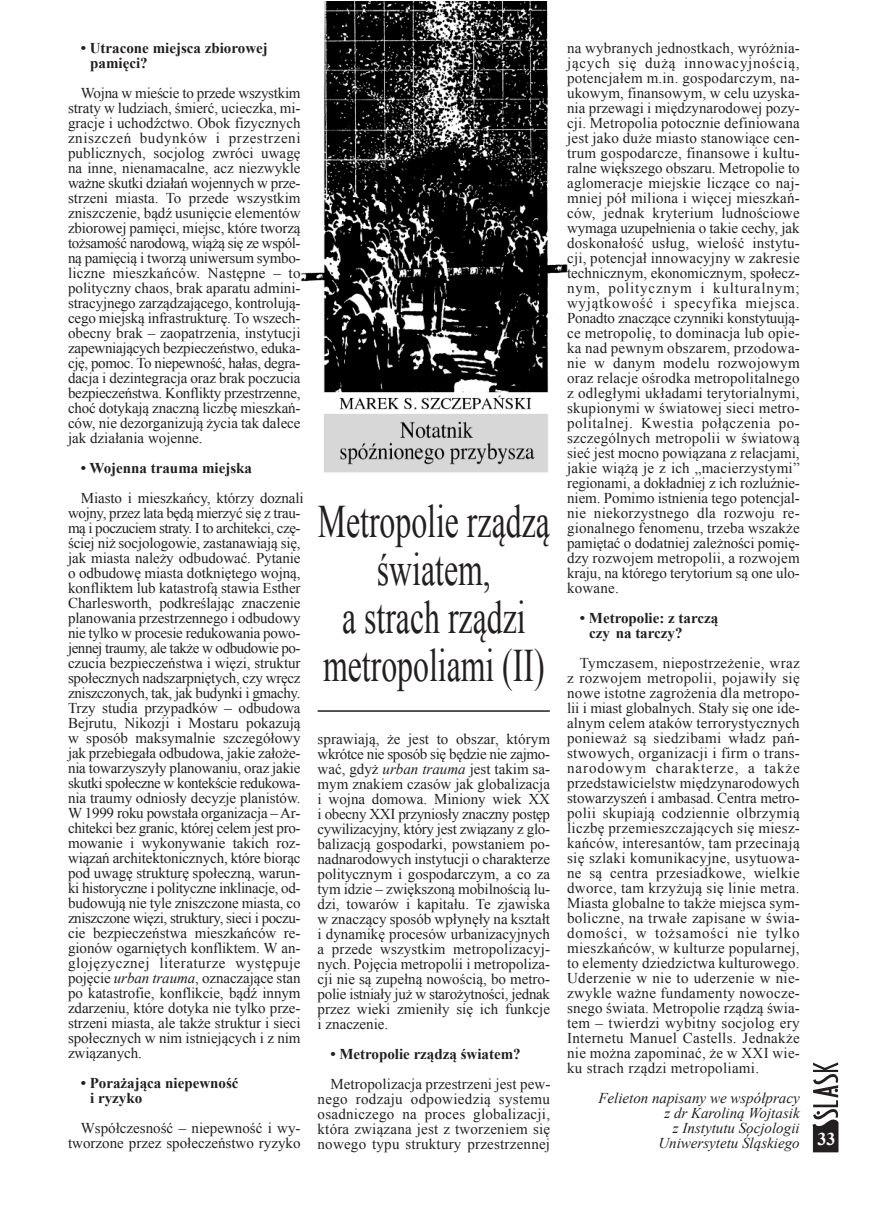
<style>
.page{position:relative;width:872px;height:1212px;background:#fff}
.page>*{position:absolute;margin:0;border:0;box-sizing:border-box;transform-origin:0 0}
.t1{font:46.5px/48px "Times New Roman";color:#231f20;text-align:center;scale:.68 1}
.t2{font:700 18px "Times New Roman";color:#fff}
.t3{font:15px/15px "Times New Roman";letter-spacing:-.005em;color:#231f20;text-align:justify}
.t4{font:700 15px/15px "Times New Roman";color:#231f20}
.t5{font:italic 15px/15px "Times New Roman";color:#231f20;text-align:right}
.s1{font-style:italic}
</style>
<div class="page">
<svg style="left:838px;top:1062px;width:1px;height:90px"></svg>
<svg style="left:812px;top:1062px;width:26px;height:90px"></svg>
<img style="left:301px;top:1px;width:266px;height:472px">
<hr style="left:317px;top:710px;width:233px;height:2px;background:#231f20">
<p class="t4" style="left:90px;top:40px;width:179px;text-indent:-9px">• Utracone miejsca zbiorowej pami!ci?</p>
<p class="t3" style="left:68px;top:85px;width:234px;text-indent:13px">Wojna w mie"cie to przede wszystkim straty w ludziach, "mier#, ucieczka, mi&shy;gracje i uchod$ctwo. Obok fizycznych zniszcze% budynków i przestrzeni publicznych, socjolog zwróci uwag&amp; na inne, nienamacalne, acz niezwykle wa'ne skutki dzia(a% wojennych w prze&shy;strzeni miasta. To przede wszystkim zniszczenie, b!d$ usuni&amp;cie elementów zbiorowej pami&amp;ci, miejsc, które tworz! to'samo"# narodow!, wi!'! si&amp; ze wspól&shy;n! pami&amp;ci! i tworz! uniwersum symbo&shy;liczne mieszka%ców. Nast&amp;pne – to polityczny chaos, brak aparatu admini&shy;stracyjnego zarz!dzaj!cego, kontroluj!- cego miejsk! infrastruktur&amp;. To wszech&shy;obecny brak – zaopatrzenia, instytucji zapewniaj!cych bezpiecze%stwo, eduka&shy;cj&amp;, pomoc. To niepewno"#, ha(as, degra&shy;dacja i dezintegracja oraz brak poczucia bezpiecze%stwa. Konflikty przestrzenne, cho# dotykaj! znaczn! liczb&amp; mieszka%- ców, nie dezorganizuj! 'ycia tak dalece jak dzia(ania wojenne.</p>
<p class="t4" style="left:81px;top:460px;width:173px">• Wojenna trauma miejska</p>
<p class="t3" style="left:68px;top:490px;width:237px;text-align:left;text-indent:13px">Miasto i mieszka%cy, którzy doznali wojny, przez lata b&amp;d! mierzy# si&amp; z trau&shy;m! i poczuciem straty. I to architekci, cz&amp;- "ciej ni' socjologowie, zastanawiaj! si&amp;, jak miasta nale'y odbudowa#. Pytanie o odbudow&amp; miasta dotkni&amp;tego wojn!, konfliktem lub katastrof! stawia Esther Charlesworth, podkre"laj!c znaczenie planowania przestrzennego i odbudowy nie tylko w procesie redukowania powo&shy;jennej traumy, ale tak'e w odbudowie po&shy;czucia bezpiecze%stwa i wi&amp;zi, struktur spo(ecznych nadszarpni&amp;tych, czy wr&amp;cz zniszczonych, tak, jak budynki i gmachy.<br>Trzy studia przypadków – odbudowa Bejrutu, Nikozji i Mostaru pokazuj! w sposób maksymalnie szczegó(owy jak przebiega(a odbudowa, jakie za(o'e&shy;nia towarzyszy(y planowaniu, oraz jakie skutki spo(eczne w kontek"cie redukowa&shy;nia traumy odnios(y decyzje planistów.<br>W 1999 roku powsta(a organizacja –Ar&shy;chitekci bez granic, której celem jest pro&shy;mowanie i wykonywanie takich roz&shy;wi!za% architektonicznych, które bior!c pod uwag&amp; struktur&amp; spo(eczn!, warun&shy;ki historyczne i polityczne inklinacje, od&shy;budowuj! nie tyle zniszczone miasta, co zniszczone wi&amp;zi, struktury, sieci i poczu&shy;cie bezpiecze%stwa mieszka%ców re&shy;gionów ogarni&amp;tych konfliktem. W an&shy;gloj&amp;zycznej literaturze wyst&amp;puje poj&amp;cie <span class="s1">urban trauma</span>, oznaczaj!ce stan po katastrofie, konflikcie, b!d$ innym zdarzeniu, które dotyka nie tylko prze&shy;strzeni miasta, ale tak'e struktur i sieci spo(ecznych w nim istniej!cych i z nim zwi!zanych.</p>
<p class="t4" style="left:90px;top:1075px;width:150px;text-indent:-9px">• Pora"aj#ca niepewno$% i ryzyko</p>
<p class="t3" style="left:68px;top:1120px;width:234px;text-align:right">Wspó(czesno"# – niepewno"# i wy&shy;tworzone przez spo(ecze%stwo ryzyko</p>
<h1 class="t1" style="left:318px;top:497px;width:343px">Metropolie rz!dz! "wiatem,<br>a strach rz!dzi metropoliami (II)</h1>
<p class="t3" style="left:317px;top:731px;width:234px">sprawiaj!, 'e jest to obszar, którym wkrótce nie sposób si&amp; b&amp;dzie nie zajmo&shy;wa#, gdy' <span class="s1">urban trauma</span> jest takim sa&shy;mym znakiem czasów jak globalizacja i wojna domowa. Miniony wiek XX i obecny XXI przynios(y znaczny post&amp;p cywilizacyjny, który jest zwi!zany z glo&shy;balizacj! gospodarki, powstaniem po&shy;nadnarodowych instytucji o charakterze politycznym i gospodarczym, a co za tym idzie – zwi&amp;kszon! mobilno"ci! lu&shy;dzi, towarów i kapita(u. Te zjawiska w znacz!cy sposób wp(yn&amp;(y na kszta(t i dynamik&amp; procesów urbanizacyjnych a przede wszystkim metropolizacyj&shy;nych. Poj&amp;cia metropolii i metropoliza&shy;cji nie s! zupe(n! nowo"ci!, bo metro&shy;polie istnia(y ju' w staro'ytno"ci, jednak przez wieki zmieni(y si&amp; ich funkcje i znaczenie.</p>
<p class="t4" style="left:330px;top:1046px;width:192px">• Metropolie rz#dz# $wiatem?</p>
<p class="t3" style="left:317px;top:1076px;width:234px;text-indent:13px">Metropolizacja przestrzeni jest pew&shy;nego rodzaju odpowiedzi! systemu osadniczego na proces globalizacji, która zwi!zana jest z tworzeniem si&amp; nowego typu struktury przestrzennej</p>
<p class="t3" style="left:567px;top:40px;width:234px">na wybranych jednostkach, wyró'nia&shy;j!cych si&amp; du'! innowacyjno"ci!, potencja(em m.in. gospodarczym, na&shy;ukowym, finansowym, w celu uzyska&shy;nia przewagi i mi&amp;dzynarodowej pozy&shy;cji. Metropolia potocznie definiowana jest jako du'e miasto stanowi!ce cen&shy;trum gospodarcze, finansowe i kultu&shy;ralne wi&amp;kszego obszaru. Metropolie to aglomeracje miejskie licz!ce co naj&shy;mniej pó( miliona i wi&amp;cej mieszka%- ców, jednak kryterium ludno"ciowe wymaga uzupe(nienia o takie cechy, jak doskona(o"# us(ug, wielo"# instytu&shy;cji, potencja( innowacyjny w zakresie technicznym, ekonomicznym, spo(ecz&shy;nym, politycznym i kulturalnym; wyj!tkowo"# i specyfika miejsca.<br>Ponadto znacz!ce czynniki konstytuuj!- ce metropoli&amp;, to dominacja lub opie&shy;ka nad pewnym obszarem, przodowa&shy;nie w danym modelu rozwojowym oraz relacje o"rodka metropolitalnego z odleg(ymi uk(adami terytorialnymi, skupionymi w "wiatowej sieci metro&shy;politalnej. Kwestia po(!czenia po&shy;szczególnych metropolii w "wiatow! sie# jest mocno powi!zana z relacjami, jakie wi!'! je z ich „macierzystymi” regionami, a dok(adniej z ich rozlu$nie&shy;niem. Pomimo istnienia tego potencjal&shy;nie niekorzystnego dla rozwoju re&shy;gionalnego fenomenu, trzeba wszak'e pami&amp;ta# o dodatniej zale'no"ci pomi&amp;- dzy rozwojem metropolii, a rozwojem kraju, na którego terytorium s! one ulo&shy;kowane.</p>
<p class="t4" style="left:589px;top:610px;width:131px;text-indent:-9px">• Metropolie: z tarcz# czy na tarczy?</p>
<p class="t3" style="left:567px;top:655px;width:234px;text-indent:13px">Tymczasem, niepostrze'enie, wraz z rozwojem metropolii, pojawi(y si&amp; nowe istotne zagro'enia dla metropo&shy;lii i miast globalnych. Sta(y si&amp; one ide&shy;alnym celem ataków terrorystycznych poniewa' s! siedzibami w(adz pa%- stwowych, organizacji i firm o trans&shy;narodowym charakterze, a tak'e przedstawicielstw mi&amp;dzynarodowych stowarzysze% i ambasad. Centra metro&shy;polii skupiaj! codziennie olbrzymi! liczb&amp; przemieszczaj!cych si&amp; miesz&shy;ka%ców, interesantów, tam przecinaj! si&amp; szlaki komunikacyjne, usytuowa&shy;ne s! centra przesiadkowe, wielkie dworce, tam krzy'uj! si&amp; linie metra.<br>Miasta globalne to tak'e miejsca sym&shy;boliczne, na trwa(e zapisane w "wia&shy;domo"ci, w to'samo"ci nie tylko mieszka%ców, w kulturze popularnej, to elementy dziedzictwa kulturowego.<br>Uderzenie w nie to uderzenie w nie&shy;zwykle wa'ne fundamenty nowocze&shy;snego "wiata. Metropolie rz!dz! "wia&shy;tem – twierdzi wybitny socjolog ery Internetu Manuel Castells. Jednak'e nie mo'na zapomina#, 'e w XXI wie&shy;ku strach rz!dzi metropoliami.</p>
<p class="t5" style="left:598px;top:1090px;width:203px">Felieton napisany we wspó!pracy z dr Karolin" Wojtasik<br>z Instytutu Socjologii<br>Uniwersytetu #l"skiego</p>
<p class="t2" style="left:817px;top:1129px;width:19px">33</p>
</div>
